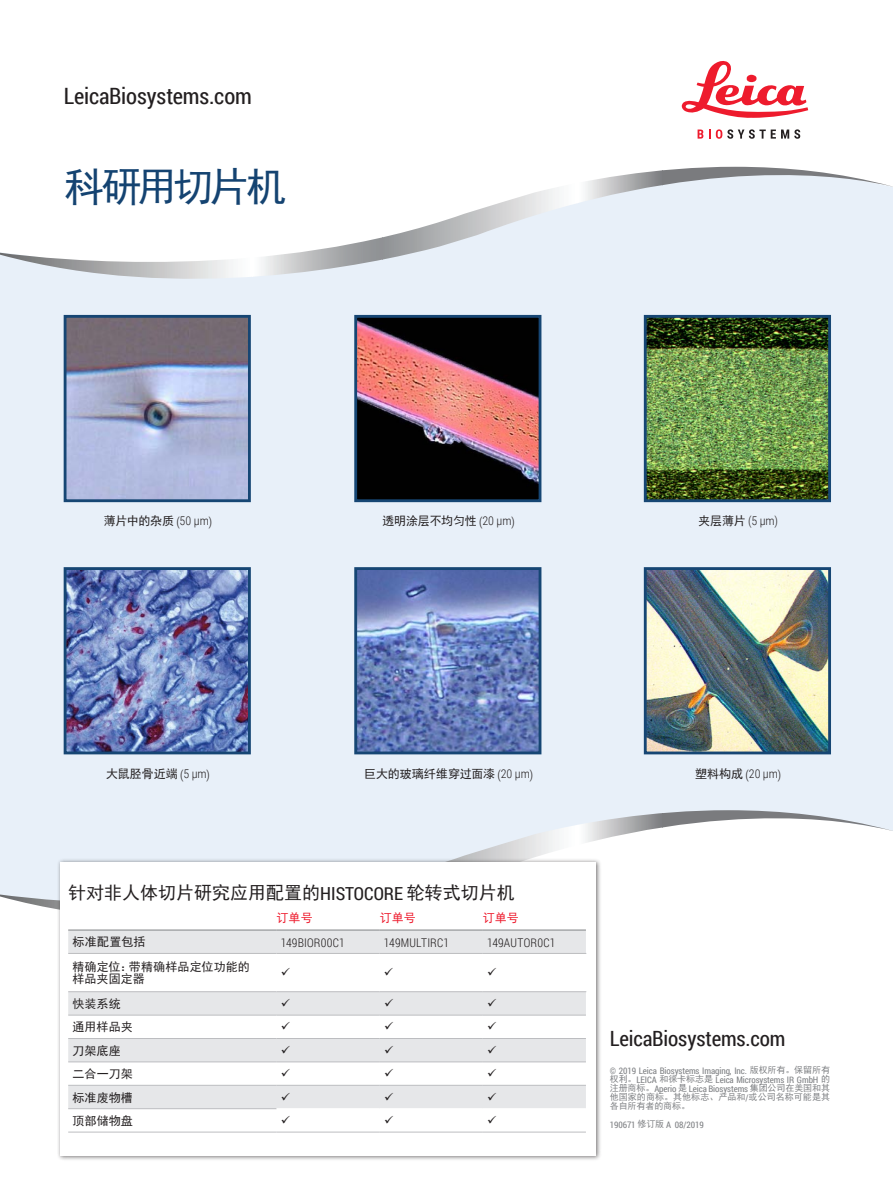
<style>
.page{position:relative;width:893px;height:1191px;background:#fff}
.page>*{position:absolute;margin:0;border:0;box-sizing:border-box;transform-origin:0 0}
.t1{font:40.5px "Sim Hei";letter-spacing:-.11em;color:#144371}
.t2{font:22.5px "Roboto Condensed";letter-spacing:-.005em;color:#231f20}
.t3{font:21px "Roboto Condensed";letter-spacing:-.005em;color:#231f20}
.t4{font:18px "Sim Hei";color:#231f20}
.t5{font:12px/12.3px "Sim Hei";letter-spacing:.005em;color:#231f20}
.t6{font:300 12px "Roboto Condensed";letter-spacing:.015em;color:#231f20}
.t7{font:12px "Sim Hei";letter-spacing:-.015em;color:#231f20}
.t8{font:12px "Sim Hei";letter-spacing:.005em;color:#ee1b2d}
.t9{font:9px/9px "Roboto Condensed";letter-spacing:-.01em;color:#808285;text-align:justify}
.t10{font:9px/9px "Sim Hei";letter-spacing:.005em;color:#808285}
.s1{font-family:"Roboto Condensed";font-weight:300}
.s2{font-family:"Sim Hei";font-weight:400}
.s3{font-family:"Roboto Condensed"}
.s4{font-family:"Sim Hei"}
</style>
<div class="page">
<div style="left:0;top:304px;width:893px;height:490px;background:#e8f0f9"></div>
<svg style="left:0;top:166px;width:893px;height:138px"></svg>
<svg style="left:0;top:794px;width:893px;height:115px"></svg>
<svg style="left:682px;top:61px;width:126px;height:57px"></svg>
<svg style="left:698px;top:129px;width:5px;height:10px"></svg>
<svg style="left:716px;top:129px;width:84px;height:10px"></svg>
<img style="left:68px;top:319px;width:179px;height:179px">
<div style="left:64px;top:315px;width:187px;height:187px;border:3px solid #164674"></div>
<img style="left:358px;top:319px;width:179px;height:179px">
<div style="left:354px;top:315px;width:187px;height:187px;border:3px solid #164674"></div>
<img style="left:648px;top:319px;width:179px;height:179px">
<div style="left:644px;top:315px;width:187px;height:187px;border:3px solid #164674"></div>
<img style="left:68px;top:571px;width:179px;height:179px">
<div style="left:64px;top:567px;width:187px;height:187px;border:3px solid #164674"></div>
<img style="left:358px;top:571px;width:179px;height:179px">
<div style="left:354px;top:567px;width:187px;height:187px;border:3px solid #164674"></div>
<img style="left:648px;top:571px;width:179px;height:179px">
<div style="left:644px;top:567px;width:187px;height:187px;border:3px solid #164674"></div>
<div style="left:57px;top:858px;width:545px;height:303px;background:#231f20;opacity:.6"></div>
<div style="left:60px;top:861px;width:535px;height:294px;background:#fff"></div>
<div style="left:68px;top:930px;width:518px;height:23px;background:#e6e7e9"></div>
<svg style="left:68px;top:992px;width:518px;height:116px;fill:#e6e7e9"></svg>
<hr style="left:68px;top:929px;width:209px;height:1px;background:#808285">
<hr style="left:277px;top:929px;width:103px;height:1px;background:#808285">
<hr style="left:380px;top:929px;width:103px;height:1px;background:#808285">
<hr style="left:483px;top:929px;width:103px;height:1px;background:#808285">
<hr style="left:68px;top:953px;width:209px;height:1px;background:#bcbdc0">
<hr style="left:277px;top:953px;width:103px;height:1px;background:#bcbdc0">
<hr style="left:380px;top:953px;width:103px;height:1px;background:#bcbdc0">
<hr style="left:483px;top:953px;width:103px;height:1px;background:#bcbdc0">
<hr style="left:68px;top:1108px;width:209px;height:1px;background:#bcbdc0">
<hr style="left:68px;top:1131px;width:209px;height:1px;background:#bcbdc0">
<hr style="left:68px;top:991px;width:209px;height:1px;background:#bcbdc0">
<hr style="left:68px;top:1014px;width:209px;height:1px;background:#bcbdc0">
<hr style="left:68px;top:1038px;width:209px;height:1px;background:#bcbdc0">
<hr style="left:68px;top:1061px;width:209px;height:1px;background:#bcbdc0">
<hr style="left:68px;top:1085px;width:209px;height:1px;background:#bcbdc0">
<hr style="left:277px;top:991px;width:103px;height:1px;background:#bcbdc0">
<hr style="left:380px;top:991px;width:103px;height:1px;background:#bcbdc0">
<hr style="left:483px;top:991px;width:103px;height:1px;background:#bcbdc0">
<hr style="left:277px;top:1014px;width:103px;height:1px;background:#bcbdc0">
<hr style="left:380px;top:1014px;width:103px;height:1px;background:#bcbdc0">
<hr style="left:483px;top:1014px;width:103px;height:1px;background:#bcbdc0">
<hr style="left:277px;top:1038px;width:103px;height:1px;background:#bcbdc0">
<hr style="left:380px;top:1038px;width:103px;height:1px;background:#bcbdc0">
<hr style="left:483px;top:1038px;width:103px;height:1px;background:#bcbdc0">
<hr style="left:277px;top:1061px;width:103px;height:1px;background:#bcbdc0">
<hr style="left:380px;top:1061px;width:103px;height:1px;background:#bcbdc0">
<hr style="left:483px;top:1061px;width:103px;height:1px;background:#bcbdc0">
<hr style="left:277px;top:1085px;width:103px;height:1px;background:#bcbdc0">
<hr style="left:380px;top:1085px;width:103px;height:1px;background:#bcbdc0">
<hr style="left:483px;top:1085px;width:103px;height:1px;background:#bcbdc0">
<hr style="left:277px;top:1131px;width:103px;height:1px;background:#bcbdc0">
<hr style="left:380px;top:1131px;width:103px;height:1px;background:#bcbdc0">
<hr style="left:483px;top:1131px;width:103px;height:1px;background:#bcbdc0">
<svg style="left:282px;top:998px;width:8px;height:8px"></svg>
<svg style="left:385px;top:998px;width:8px;height:8px"></svg>
<svg style="left:488px;top:998px;width:8px;height:8px"></svg>
<svg style="left:282px;top:1022px;width:8px;height:8px"></svg>
<svg style="left:385px;top:1022px;width:8px;height:8px"></svg>
<svg style="left:488px;top:1022px;width:8px;height:8px"></svg>
<svg style="left:282px;top:1045px;width:8px;height:8px"></svg>
<svg style="left:385px;top:1045px;width:8px;height:8px"></svg>
<svg style="left:488px;top:1045px;width:8px;height:8px"></svg>
<svg style="left:282px;top:1068px;width:8px;height:8px"></svg>
<svg style="left:385px;top:1068px;width:8px;height:8px"></svg>
<svg style="left:488px;top:1068px;width:8px;height:8px"></svg>
<svg style="left:282px;top:1092px;width:8px;height:8px"></svg>
<svg style="left:385px;top:1092px;width:8px;height:8px"></svg>
<svg style="left:488px;top:1092px;width:8px;height:8px"></svg>
<h2 class="t2" style="left:64px;top:80px;width:190px">LeicaBiosystems.com</h2>
<h1 class="t1" style="left:64px;top:166px;width:224px">科研用切片机</h1>
<h3 class="t5" style="left:104px;top:515px;width:110px">薄片中的杂质 <span class="s1">(50 μm)</span></h3>
<h3 class="t7" style="left:382px;top:515px;width:134px">透明涂层不均匀性 <span class="s1">(20 μm)</span></h3>
<h3 class="t6" style="left:698px;top:513px;width:81px"><span class="s2">夹层薄片</span> (5 μm)</h3>
<h3 class="t5" style="left:106px;top:767px;width:105px">大鼠胫骨近端 <span class="s1">(5 μm)</span></h3>
<h3 class="t5" style="left:364px;top:767px;width:171px">巨大的玻璃纤维穿过面漆 <span class="s1">(20 μm)</span></h3>
<h3 class="t6" style="left:695px;top:765px;width:88px"><span class="s2">塑料构成</span> (20 μm)</h3>
<h3 class="t4" style="left:68px;top:883px;width:448px">针对非人体切片研究应用配置的<span class="s3">HISTOCORE</span> 轮转式切片机</h3>
<h3 class="t8" style="left:277px;top:911px;width:38px">订单号</h3>
<h3 class="t8" style="left:380px;top:911px;width:38px">订单号</h3>
<h3 class="t8" style="left:483px;top:911px;width:38px">订单号</h3>
<h3 class="t5" style="left:72px;top:936px;width:75px">标准配置包括</h3>
<h3 class="t6" style="left:281px;top:934px;width:65px">149BIOR00C1</h3>
<h3 class="t6" style="left:384px;top:934px;width:67px">149MULTIRC1</h3>
<h3 class="t6" style="left:487px;top:934px;width:70px">149AUTOR0C1</h3>
<h3 class="t5" style="left:72px;top:960px;width:179px">精确定位：带精确样品定位功能的样品夹固定器</h3>
<h3 class="t5" style="left:73px;top:997px;width:50px">快装系统</h3>
<h3 class="t5" style="left:73px;top:1021px;width:62px">通用样品夹</h3>
<h3 class="t5" style="left:73px;top:1044px;width:50px">刀架底座</h3>
<h3 class="t5" style="left:73px;top:1067px;width:62px">二合一刀架</h3>
<h3 class="t5" style="left:73px;top:1091px;width:62px">标准废物槽</h3>
<h3 class="t5" style="left:73px;top:1114px;width:62px">顶部储物盘</h3>
<h3 class="t3" style="left:610px;top:1023px;width:177px">LeicaBiosystems.com</h3>
<p class="t9" style="left:610px;top:1065px;width:222px">© 2019 Leica Biosystems Imaging, Inc. <span class="s4">版权所有。保留所有权利。</span>LEICA <span class="s4">和徕卡标志是</span> Leica Microsystems IR GmbH <span class="s4">的注册商标。</span>Aperio <span class="s4">是</span> Leica Biosystems <span class="s4">集团公司在美国和其</span></p>
<p class="t10" style="left:610px;top:1092px;width:222px">他国家的商标。其他标志、产品和<span class="s3">/</span>或公司名称可能是其各自所有者的商标。</p>
<p class="t9" style="left:610px;top:1119px;width:96px">190671 <span class="s4">修订版</span> A 08/2019</p>
</div>
